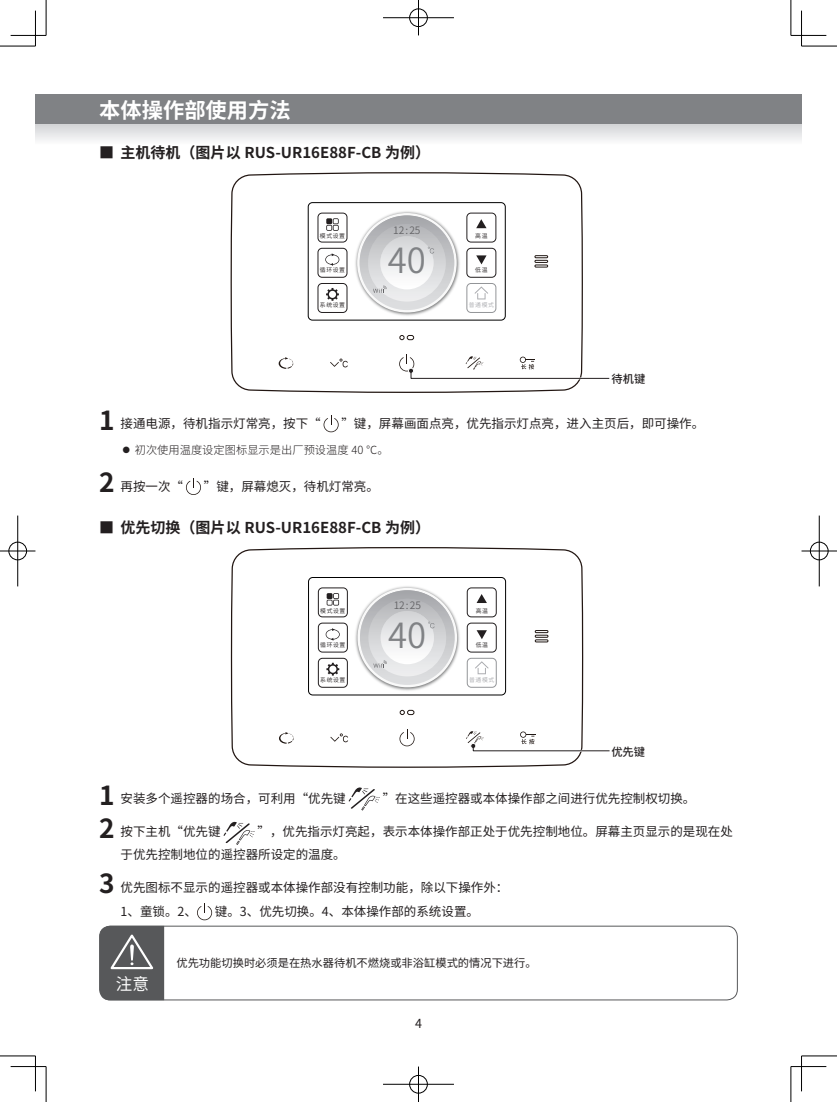
<style>
.page{position:relative;width:837px;height:1102px;background:#fff}
.page>*{position:absolute;margin:0;border:0;box-sizing:border-box;transform-origin:0 0}
.t1{font:34.62px "Source Han Sans CN";color:#808285}
.t2{font:700 21.25px "Source Han Sans CN";color:#fff}
.t3{font:16.62px "Source Han Sans CN";color:#fff}
.t4{font:700 15px "Source Han Sans CN";color:#231f20}
.t5{font:12.5px/22.5px "Source Han Sans CN";color:#231f20}
.t6{font:11.25px "Source Han Sans CN";color:#231f20}
.t7{font:300 11.25px "Source Han Sans CN";color:#231f20}
.t8{font:500 11.25px "Source Han Sans CN";color:#231f20}
.t9{font:10.25px "Source Han Sans CN";color:#636366}
.t10{font:5.88px "Source Han Sans CN";letter-spacing:.1em;color:#231f20}
.t11{font:5.88px "Source Han Sans CN";letter-spacing:.1em;color:#a8a9ad}
.s1{font-weight:700;font-size:26.25px}
</style>
<div class="page">
<div style="left:35px;top:95px;width:766px;height:30px;background:#808285"></div>
<svg style="left:35px;top:125px;width:766px;height:15px"></svg>
<svg style="left:230px;top:172px;width:353px;height:221px"></svg>
<div style="left:308px;top:202px;width:197px;height:118px;border:1px solid #000;border-radius:4px"></div>
<svg style="left:399px;top:335px;width:15px;height:5px"></svg>
<svg style="left:330px;top:359px;width:18px;height:8px"></svg>
<svg style="left:278px;top:357px;width:15px;height:12px"></svg>
<svg style="left:534px;top:255px;width:13px;height:12px"></svg>
<svg style="left:399px;top:355px;width:210px;height:24px"></svg>
<svg style="left:323px;top:415px;width:15px;height:17px"></svg>
<svg style="left:186px;top:478px;width:15px;height:17px"></svg>
<svg style="left:231px;top:547px;width:352px;height:221px"></svg>
<div style="left:308px;top:577px;width:197px;height:118px;border:1px solid #000;border-radius:4px"></div>
<svg style="left:400px;top:710px;width:14px;height:5px"></svg>
<svg style="left:399px;top:729px;width:15px;height:17px"></svg>
<svg style="left:330px;top:733px;width:18px;height:9px"></svg>
<svg style="left:279px;top:732px;width:14px;height:12px"></svg>
<svg style="left:535px;top:630px;width:13px;height:12px"></svg>
<hr style="left:542px;top:750px;width:44px;height:2px;background:#fff">
<svg style="left:466px;top:731px;width:143px;height:20px"></svg>
<svg style="left:348px;top:787px;width:32px;height:23px"></svg>
<svg style="left:223px;top:822px;width:32px;height:23px"></svg>
<svg style="left:197px;top:903px;width:15px;height:17px"></svg>
<div style="left:99px;top:926px;width:638px;height:74px;border:1px solid #57585a;border-radius:11px"></div>
<svg style="left:100px;top:926px;width:64px;height:74px"></svg>
<hr style="left:0;top:46px;width:35px;height:1px;background:#000">
<hr style="left:801px;top:46px;width:35px;height:1px;background:#000">
<hr style="left:0;top:1056px;width:35px;height:1px;background:#000">
<hr style="left:801px;top:1056px;width:35px;height:1px;background:#000">
<hr style="left:46px;top:0;width:1px;height:35px;background:#000">
<hr style="left:46px;top:1067px;width:1px;height:35px;background:#000">
<hr style="left:790px;top:0;width:1px;height:35px;background:#000">
<hr style="left:790px;top:1067px;width:1px;height:35px;background:#000">
<hr style="left:11px;top:35px;width:35px;height:1px;background:#000">
<hr style="left:790px;top:35px;width:36px;height:1px;background:#000">
<hr style="left:11px;top:1066px;width:35px;height:1px;background:#000">
<hr style="left:790px;top:1066px;width:36px;height:1px;background:#000">
<hr style="left:35px;top:11px;width:1px;height:35px;background:#000">
<hr style="left:35px;top:1056px;width:1px;height:35px;background:#000">
<hr style="left:801px;top:11px;width:1px;height:35px;background:#000">
<hr style="left:801px;top:1056px;width:1px;height:35px;background:#000">
<div style="left:408px;top:8px;width:20px;height:19px;border:2px solid #fff;border-radius:50%"></div>
<hr style="left:383px;top:17px;width:71px;height:1px;background:#fff">
<hr style="left:417px;top:0;width:2px;height:35px;background:#fff">
<div style="left:409px;top:9px;width:18px;height:18px;border:1px solid #000;border-radius:50%"></div>
<hr style="left:383px;top:18px;width:71px;height:1px;background:#000">
<hr style="left:418px;top:0;width:1px;height:35px;background:#000">
<div style="left:408px;top:1075px;width:20px;height:19px;border:2px solid #fff;border-radius:50%"></div>
<hr style="left:383px;top:1083px;width:71px;height:2px;background:#fff">
<hr style="left:417px;top:1067px;width:2px;height:35px;background:#fff">
<div style="left:409px;top:1075px;width:18px;height:18px;border:1px solid #000;border-radius:50%"></div>
<hr style="left:383px;top:1084px;width:71px;height:1px;background:#000">
<hr style="left:418px;top:1067px;width:1px;height:35px;background:#000">
<div style="left:8px;top:541px;width:19px;height:20px;border:2px solid #fff;border-radius:50%"></div>
<hr style="left:0;top:550px;width:35px;height:2px;background:#fff">
<hr style="left:17px;top:516px;width:1px;height:70px;background:#fff">
<div style="left:9px;top:542px;width:18px;height:18px;border:1px solid #000;border-radius:50%"></div>
<hr style="left:0;top:551px;width:35px;height:1px;background:#000">
<hr style="left:18px;top:516px;width:1px;height:70px;background:#000">
<div style="left:809px;top:541px;width:19px;height:20px;border:2px solid #fff;border-radius:50%"></div>
<hr style="left:801px;top:550px;width:35px;height:2px;background:#fff">
<div style="left:809px;top:542px;width:19px;height:18px;border:1px solid #000;border-radius:50%"></div>
<hr style="left:801px;top:551px;width:35px;height:1px;background:#000">
<hr style="left:818px;top:516px;width:1px;height:70px;background:#000">
<h2 class="t2" style="left:99px;top:98px;width:193px">本体操作部使用方法</h2>
<p class="t4" style="left:99px;top:145px;width:332px">■ 主机待机（图片以 RUS-UR16E88F-CB 为例）</p>
<p class="t9" style="left:393px;top:225px;width:29px">12:25</p>
<h1 class="t1" style="left:388px;top:241px;width:40px">40</h1>
<p class="t10" style="left:320px;top:232px;width:27px">模式设置</p>
<p class="t10" style="left:475px;top:232px;width:14px">高温</p>
<p class="t10" style="left:475px;top:267px;width:14px">低温</p>
<p class="t10" style="left:320px;top:302px;width:27px">系统设置</p>
<p class="t10" style="left:320px;top:267px;width:27px">循环设置</p>
<p class="t11" style="left:468px;top:302px;width:27px">普通模式</p>
<p class="t8" style="left:611px;top:373px;width:35px">待机键</p>
<p class="t5" style="left:99px;top:413px;width:223px"><span class="s1">1</span> 接通电源，待机指示灯常亮，按下“</p>
<p class="t5" style="left:341px;top:413px;width:364px">”键，屏幕画面点亮，优先指示灯点亮，进入主页后，即可操作。</p>
<p class="t7" style="left:135px;top:443px;width:255px">初次使用温度设定图标显示是出厂预设温度 40 ℃。</p>
<p class="t5" style="left:99px;top:475px;width:85px"><span class="s1">2</span> 再按一次“</p>
<p class="t5" style="left:204px;top:475px;width:176px">”键，屏幕熄灭，待机灯常亮。</p>
<p class="t4" style="left:99px;top:519px;width:332px">■ 优先切换（图片以 RUS-UR16E88F-CB 为例）</p>
<p class="t9" style="left:393px;top:600px;width:29px">12:25</p>
<h1 class="t1" style="left:388px;top:616px;width:40px">40</h1>
<p class="t10" style="left:320px;top:607px;width:27px">模式设置</p>
<p class="t10" style="left:475px;top:607px;width:14px">高温</p>
<p class="t10" style="left:475px;top:641px;width:14px">低温</p>
<p class="t10" style="left:320px;top:676px;width:27px">系统设置</p>
<p class="t10" style="left:320px;top:641px;width:27px">循环设置</p>
<p class="t11" style="left:469px;top:676px;width:27px">普通模式</p>
<p class="t8" style="left:611px;top:745px;width:35px">优先键</p>
<p class="t5" style="left:99px;top:788px;width:248px"><span class="s1">1</span> 安装多个遥控器的场合，可利用“优先键</p>
<p class="t5" style="left:382px;top:788px;width:314px">”在这些遥控器或本体操作部之间进行优先控制权切换。</p>
<p class="t5" style="left:99px;top:821px;width:123px"><span class="s1">2</span> 按下主机“优先键</p>
<p class="t5" style="left:120px;top:821px;width:613px;text-indent:137px">”，优先指示灯亮起，表示本体操作部正处于优先控制地位。屏幕主页显示的是现在处于优先控制地位的遥控器所设定的温度。</p>
<p class="t5" style="left:120px;top:875px;width:389px;line-height:24.4px;text-indent:-21px"><span class="s1">3</span> 优先图标不显示的遥控器或本体操作部没有控制功能，除以下操作外：<br>1、童锁。2、</p>
<p class="t5" style="left:215px;top:901px;width:265px">键。3、优先切换。4、本体操作部的系统设置。</p>
<h3 class="t3" style="left:116px;top:974px;width:35px">注意</h3>
<p class="t6" style="left:176px;top:957px;width:361px">优先功能切换时必须是在热水器待机不燃烧或非浴缸模式的情况下进行。</p>
<p class="t5" style="left:415px;top:1012px;width:8px">4</p>
</div>
